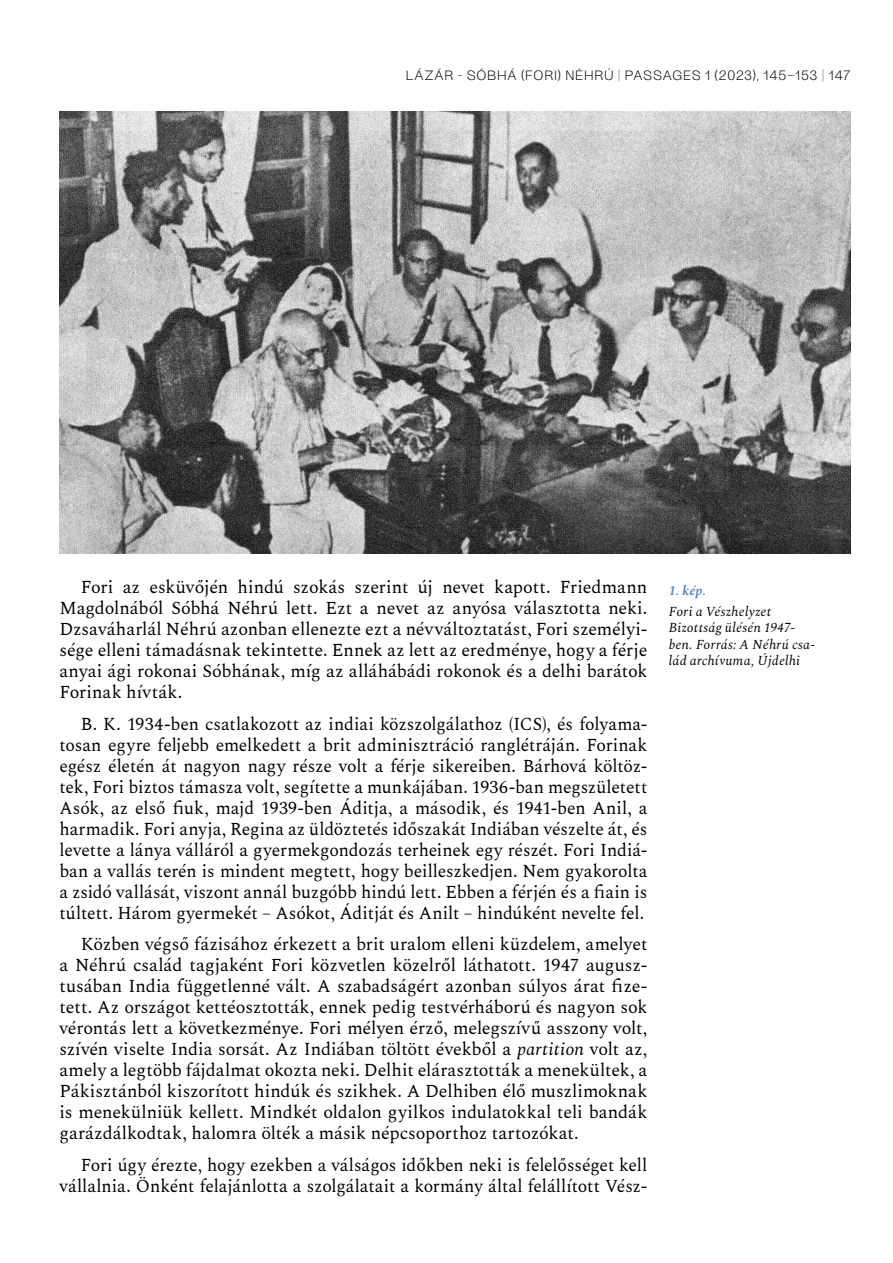
<style>
.page{position:relative;width:893px;height:1263px;background:#fff}
.page>*{position:absolute;margin:0;border:0;box-sizing:border-box;transform-origin:0 0}
.t1{font:18px/21px "Spectral Regular 2";letter-spacing:-.005em;color:#000;text-align:justify}
.t2{font:18px/21px "Spectral";letter-spacing:-.005em;color:#000}
.t3{font:italic 13.5px/16.2px "Spectral";letter-spacing:.02em;color:#000}
.t4{font:13.5px "Ambiant Light 7";letter-spacing:.06em;color:#000}
.t5{font:13.5px "Spectral Italic 2";letter-spacing:.02em;color:#000}
.t6{font:italic 600 13.5px "Spectral";color:#5182c3}
.s1{color:#5182c3}
.s2{font-family:"Spectral"}
.s3{font-family:"Spectral";font-style:italic}
</style>
<div class="page">
<img style="left:59px;top:112px;width:791px;height:441px">
<p class="t4" style="left:406px;top:69px;width:446px">LÁZÁR - SÓBHÁ (FORI) NÉHRÚ <span class="s1">|</span> PASSAGES 1 (2023), 145–153 <span class="s1">|</span> 147</p>
<p class="t1" style="left:59px;top:575px;width:589px;text-indent:21px">Fori az esküvőjén hindú szokás szerint új nevet kapott. Friedmann Magdolnából Sóbhá Néhrú lett. Ezt a nevet az anyósa választotta neki.<br>Dzsaváharlál Néhrú azonban ellenezte ezt a névváltoztatást, Fori személyi<span class="s2">-</span></p>
<p class="t2" style="left:59px;top:638px;width:589px">sége elleni támadásnak tekintette. Ennek az lett az eredménye, hogy a férje</p>
<p class="t1" style="left:59px;top:659px;width:589px">anyai ági rokonai Sóbhának, míg az alláhábádi rokonok és a delhi barátok<br>Forinak hívták.</p>
<p class="t2" style="left:59px;top:712px;width:589px;text-align:justify;text-indent:21px">B. K. 1934-ben csatlakozott az indiai közszolgálathoz (ICS), és folyama&shy;tosan egyre feljebb emelkedett a brit adminisztráció ranglétráján. Forinak egész életén át nagyon nagy része volt a férje sikereiben. Bárhová költöz-</p>
<p class="t1" style="left:59px;top:775px;width:589px">tek, Fori biztos támasza volt, segítette a munkájában. 1936-ban megszületett Asók, az első fiuk, majd 1939-ben Áditja, a második, és 1941-ben Anil, a harmadik. Fori anyja, Regina az üldöztetés időszakát Indiában vészelte át, és</p>
<p class="t2" style="left:59px;top:838px;width:589px">levette a lánya válláról a gyermekgondozás terheinek egy részét. Fori Indiá&shy;ban a vallás terén is mindent megtett, hogy beilleszkedjen. Nem gyakorolta</p>
<p class="t1" style="left:59px;top:880px;width:589px">a zsidó vallását, viszont annál buzgóbb hindú lett. Ebben a férjén és a fiain is túltett. Három gyermekét – Asókot, Áditját és Anilt – hindúként nevelte fel.</p>
<p class="t1" style="left:59px;top:932px;width:589px;text-indent:21px">Közben végső fázisához érkezett a brit uralom elleni küzdelem, amelyet a Néhrú család tagjaként Fori közvetlen közelről láthatott. 1947 augusz&shy;tusában India függetlenné vált. A szabadságért azonban súlyos árat fize&shy;tett. Az országot kettéosztották, ennek pedig testvérháború és nagyon sok vérontás lett a következménye. Fori mélyen érző, melegszívű asszony volt, szívén viselte India sorsát. Az Indiában töltött évekből a <span class="s3">partition</span> <span class="s2">volt az, </span>amely a legtöbb fájdalmat okozta neki. Delhit elárasztották a menekültek, a Pákisztánból kiszorított hindúk és szikhek. A Delhiben élő muszlimoknak</p>
<p class="t2" style="left:59px;top:1100px;width:589px">is menekülniük kellett. Mindkét oldalon gyilkos indulatokkal teli bandák garázdálkodtak, halomra ölték a másik népcsoporthoz tartozókat.</p>
<p class="t1" style="left:59px;top:1153px;width:589px;text-align:right">Fori úgy érezte, hogy ezekben a válságos időkben neki is felelősséget kell vállalnia. Önként felajánlotta a szolgálatait a kormány által felállított Vész<span class="s2">-</span></p>
<p class="t6" style="left:669px;top:581px;width:39px">1. kép.</p>
<p class="t5" style="left:669px;top:602px;width:104px">Fori a Vészhelyzet</p>
<p class="t3" style="left:669px;top:619px;width:148px">Bizottság ülésén 1947- ben . Forrás: A Néhrú csa&shy;lád archívuma, Újdelhi</p>
</div>
